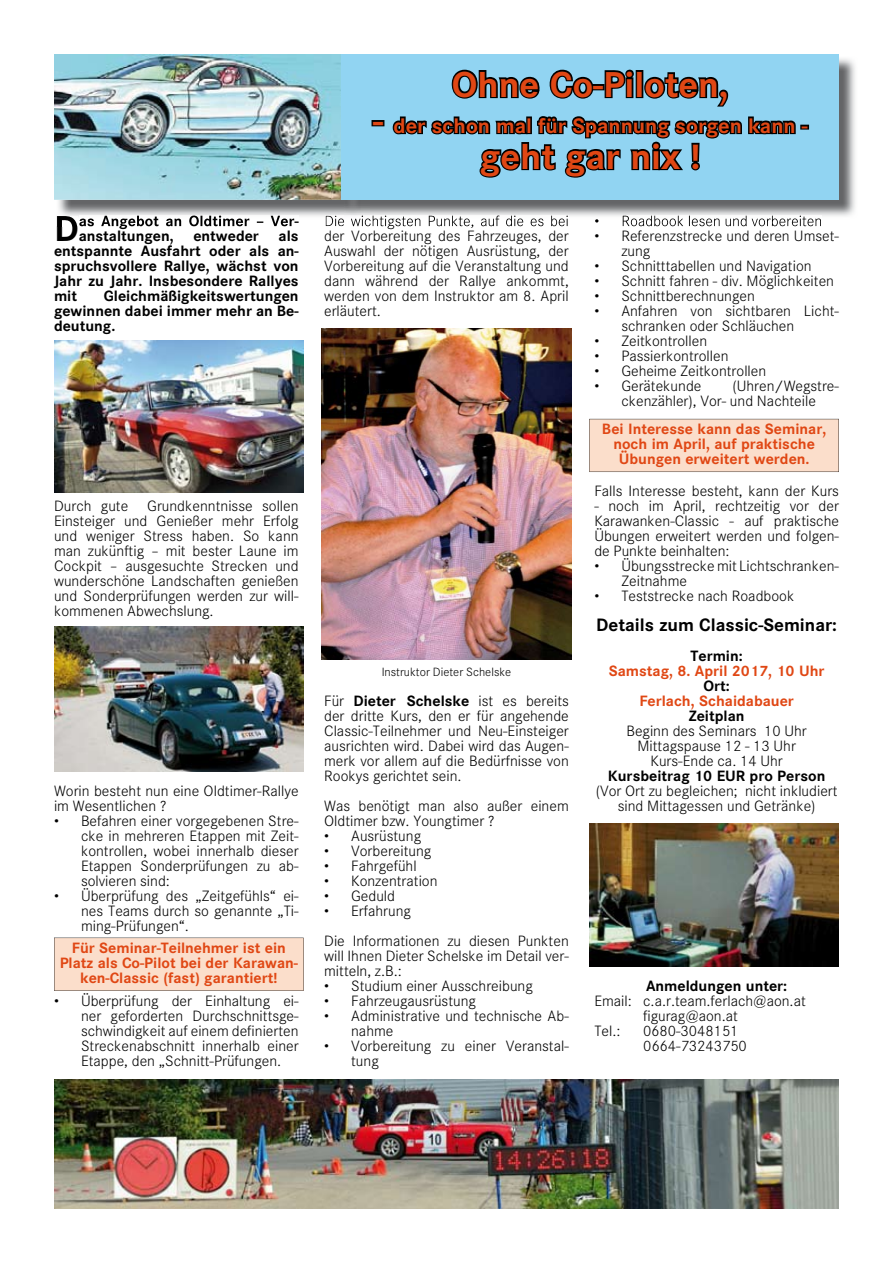
<style>
.page{position:relative;width:893px;height:1263px;background:#fff}
.page>*{position:absolute;margin:0;border:0;box-sizing:border-box;transform-origin:0 0}
.t1{font:700 35.55px "Corporate SBQ";color:#000}
.t2{font:700 35.25px "Corporate SBQ";color:#e04714}
.t3{font:700 20.55px "Corporate SBQ";color:#e04714}
.t4{font:700 17.7px "Corporate SBQ";color:#000}
.t5{font:300 14.7px/15px "Corporate SBQ hacek";color:#000}
.t6{font:700 14.7px/15px "Corporate SBQ";color:#000;text-align:justify}
.t7{font:700 14.7px/15px "Corporate SBQ";color:#e04714;text-align:center}
.t8{font:300 11.7px "Corporate SBQ hacek";color:#000}
.s1{font-size:35.25px}
.s2{font-family:"Corporate SBQ";font-weight:700}
</style>
<div class="page">
<img style="left:58px;top:58px;width:797px;height:168px">
<img style="left:57px;top:216px;width:20px;height:10px">
<img style="left:79px;top:216px;width:220px;height:10px">
<img style="left:326px;top:216px;width:64px;height:10px">
<img style="left:54px;top:54px;width:288px;height:146px">
<img style="left:344px;top:200px;width:26px;height:26px">
<div style="left:342px;top:54px;width:497px;height:146px;background:#91d4f2"></div>
<div style="left:371px;top:120px;width:13px;height:6px;border:3px solid #000"></div>
<img style="left:589px;top:824px;width:250px;height:142px">
<img style="left:322px;top:329px;width:249px;height:331px">
<img style="left:54px;top:626px;width:250px;height:146px">
<img style="left:54px;top:340px;width:250px;height:152px">
<img style="left:54px;top:1079px;width:785px;height:130px">
<img style="left:390px;top:69px;width:449px;height:475px">
<div style="left:54px;top:938px;width:250px;height:53px;background:#fbdecb"></div>
<h1 class="t1" style="left:54px;top:207px;width:26px">D</h1>
<p class="t6" style="left:54px;top:229px;width:246px;text-indent:225px">als entspannte Ausfahrt oder als an&shy;spruchsvollere Rallye, wächst von Jahr zu Jahr. Insbesondere Rallyes mit</p>
<p class="t6" style="left:79px;top:229px;width:97px">anstaltungen,</p>
<p class="t6" style="left:193px;top:229px;width:67px">entweder</p>
<p class="t6" style="left:54px;top:289px;width:246px;text-indent:50px">Gleichmäßigkeitswertungen gewinnen dabei immer mehr an Be&shy;deutung.</p>
<p class="t5" style="left:54px;top:499px;width:246px;text-align:justify;text-indent:93px">Grundkenntnisse sollen Einsteiger und Genießer mehr Erfolg und weniger Stress haben. So kann man zukünftig – mit bester Laune im Cockpit – ausgesuchte Strecken und wunderschöne Landschaften genießen und Sonderprüfungen werden zur will&shy;kommenen Abwechslung.</p>
<p class="t5" style="left:54px;top:499px;width:76px">Durch gute</p>
<p class="t5" style="left:54px;top:784px;width:246px">Worin besteht nun eine Oldtimer-Rallye im Wesentlichen ?</p>
<p class="t5" style="left:81px;top:814px;width:219px;text-align:justify;text-indent:-27px">• Befahren einer vorgegebenen Stre&shy;cke in mehreren Etappen mit Zeit&shy;kontrollen, wobei innerhalb dieser Etappen Sonderprüfungen zu ab&shy;solvieren sind:</p>
<p class="t5" style="left:81px;top:889px;width:219px;text-align:justify;text-indent:-27px">• Überprüfung des „Zeitgefühls“ ei&shy;nes Teams durch so genannte „Ti&shy;ming-Prüfungen“.</p>
<p class="t7" style="left:60px;top:940px;width:240px">Für Seminar-Teilnehmer ist ein<br>Platz als Co-Pilot bei der Karawan&shy;ken-Classic (fast) garantiert!</p>
<p class="t5" style="left:81px;top:994px;width:219px;text-align:justify;text-indent:-27px">• Überprüfung der Einhaltung ei&shy;ner geforderten Durchschnittsge&shy;schwindigkeit auf einem definierten Streckenabschnitt innerhalb einer Etappe, den „Schnitt-Prüfungen.</p>
<h2 class="t2" style="left:452px;top:63px;width:278px">Ohne Co-Piloten,</h2>
<h3 class="t3" style="left:373px;top:113px;width:436px"><span class="s1">-</span> der schon mal für Spannung sorgen kann -</h3>
<h2 class="t2" style="left:480px;top:135px;width:221px">geht gar nix !</h2>
<p class="t5" style="left:324px;top:228px;width:246px;text-align:justify">der Vorbereitung des Fahrzeuges, der Auswahl der nötigen Ausrüstung, der Vorbereitung auf die Veranstaltung und dann während der Rallye ankommt, werden von dem Instruktor am 8. April erläutert.</p>
<p class="t8" style="left:382px;top:665px;width:131px">Instruktor Dieter Schelske</p>
<p class="t5" style="left:324px;top:694px;width:246px;text-align:justify">Für <span class="s2">Dieter Schelske</span> ist es bereits der dritte Kurs, den er für angehende Classic-Teilnehmer und Neu-Einsteiger ausrichten wird. Dabei wird das Augen&shy;merk vor allem auf die Bedürfnisse von Rookys gerichtet sein.</p>
<p class="t5" style="left:324px;top:799px;width:246px">Was benötigt man also außer einem<br>Oldtimer bzw. Youngtimer ?</p>
<p class="t5" style="left:324px;top:829px;width:98px">• Ausrüstung</p>
<p class="t5" style="left:324px;top:844px;width:109px">• Vorbereitung</p>
<p class="t5" style="left:324px;top:859px;width:94px">• Fahrgefühl</p>
<p class="t5" style="left:324px;top:874px;width:115px">• Konzentration</p>
<p class="t5" style="left:324px;top:889px;width:72px">• Geduld</p>
<p class="t5" style="left:324px;top:896px;width:246px;line-height:30px">• Erfahrung<br>Die Informationen zu diesen Punkten</p>
<p class="t5" style="left:324px;top:949px;width:246px">will Ihnen Dieter Schelske im Detail ver&shy;mitteln, z.B.:</p>
<p class="t5" style="left:324px;top:979px;width:210px">• Studium einer Ausschreibung</p>
<p class="t5" style="left:324px;top:994px;width:153px">• Fahrzeugausrüstung</p>
<p class="t5" style="left:351px;top:1009px;width:219px;text-indent:-27px">• Administrative und technische Ab&shy;nahme</p>
<p class="t5" style="left:351px;top:1039px;width:219px;text-indent:-27px">• Vorbereitung zu einer Veranstal&shy;tung</p>
<p class="t5" style="left:621px;top:229px;width:219px;text-indent:-27px">• Referenzstrecke und deren Umset&shy;zung</p>
<p class="t5" style="left:594px;top:259px;width:219px">• Schnitttabellen und Navigation</p>
<p class="t5" style="left:594px;top:274px;width:241px">• Schnitt fahren - div. Möglichkeiten</p>
<p class="t5" style="left:594px;top:289px;width:162px">• Schnittberechnungen</p>
<p class="t5" style="left:621px;top:304px;width:219px;text-indent:-27px">• Anfahren von sichtbaren Licht&shy;schranken oder Schläuchen</p>
<p class="t5" style="left:594px;top:334px;width:114px">• Zeitkontrollen</p>
<p class="t5" style="left:594px;top:348px;width:136px">• Passierkontrollen</p>
<p class="t5" style="left:594px;top:363px;width:173px">• Geheime Zeitkontrollen</p>
<p class="t5" style="left:594px;top:378px;width:109px">• Gerätekunde</p>
<p class="t5" style="left:621px;top:378px;width:219px;text-indent:111px">(Uhren/Wegstre&shy;ckenzähler), Vor- und Nachteile</p>
<p class="t7" style="left:602px;top:422px;width:226px">Bei Interesse kann das Seminar, noch im April, auf praktische<br>Übungen erweitert werden.</p>
<p class="t5" style="left:594px;top:483px;width:246px">Falls Interesse besteht, kann der Kurs</p>
<p class="t5" style="left:594px;top:498px;width:246px;text-align:justify">- noch im April, rechtzeitig vor der Karawanken-Classic - auf praktische Übungen erweitert werden und folgen&shy;de Punkte beinhalten:</p>
<p class="t5" style="left:621px;top:558px;width:219px;text-indent:-27px">• Übungsstrecke mit Lichtschranken-<br>Zeitnahme</p>
<p class="t5" style="left:594px;top:588px;width:202px">• Teststrecke nach Roadbook</p>
<p class="t4" style="left:596px;top:614px;width:242px">Details zum Classic-Seminar:</p>
<p class="t6" style="left:690px;top:649px;width:54px">Termin:</p>
<p class="t7" style="left:609px;top:664px;width:217px">Samstag, 8. April 2017, 10 Uhr</p>
<p class="t6" style="left:703px;top:679px;width:28px">Ort:</p>
<p class="t7" style="left:639px;top:694px;width:156px">Ferlach, Schaidabauer</p>
<p class="t6" style="left:689px;top:709px;width:57px">Zeitplan</p>
<p class="t5" style="left:626px;top:724px;width:182px;text-align:center">Beginn des Seminars 10 Uhr<br>Mittagspause 12 - 13 Uhr<br>Kurs-Ende ca. 14 Uhr</p>
<p class="t6" style="left:608px;top:769px;width:219px">Kursbeitrag 10 EUR pro Person</p>
<p class="t5" style="left:596px;top:784px;width:243px;text-align:center">(Vor Ort zu begleichen; nicht inkludiert sind Mittagessen und Getränke)</p>
<p class="t6" style="left:646px;top:979px;width:143px">Anmeldungen unter:</p>
<p class="t5" style="left:594px;top:994px;width:213px">Email: c.a.r.team.ferlach@aon.at</p>
<p class="t5" style="left:643px;top:1009px;width:96px">figurag@aon.at</p>
<p class="t5" style="left:594px;top:1024px;width:28px">Tel.:</p>
<p class="t5" style="left:643px;top:1024px;width:105px">0680-3048151<br>0664-73243750</p>
</div>
